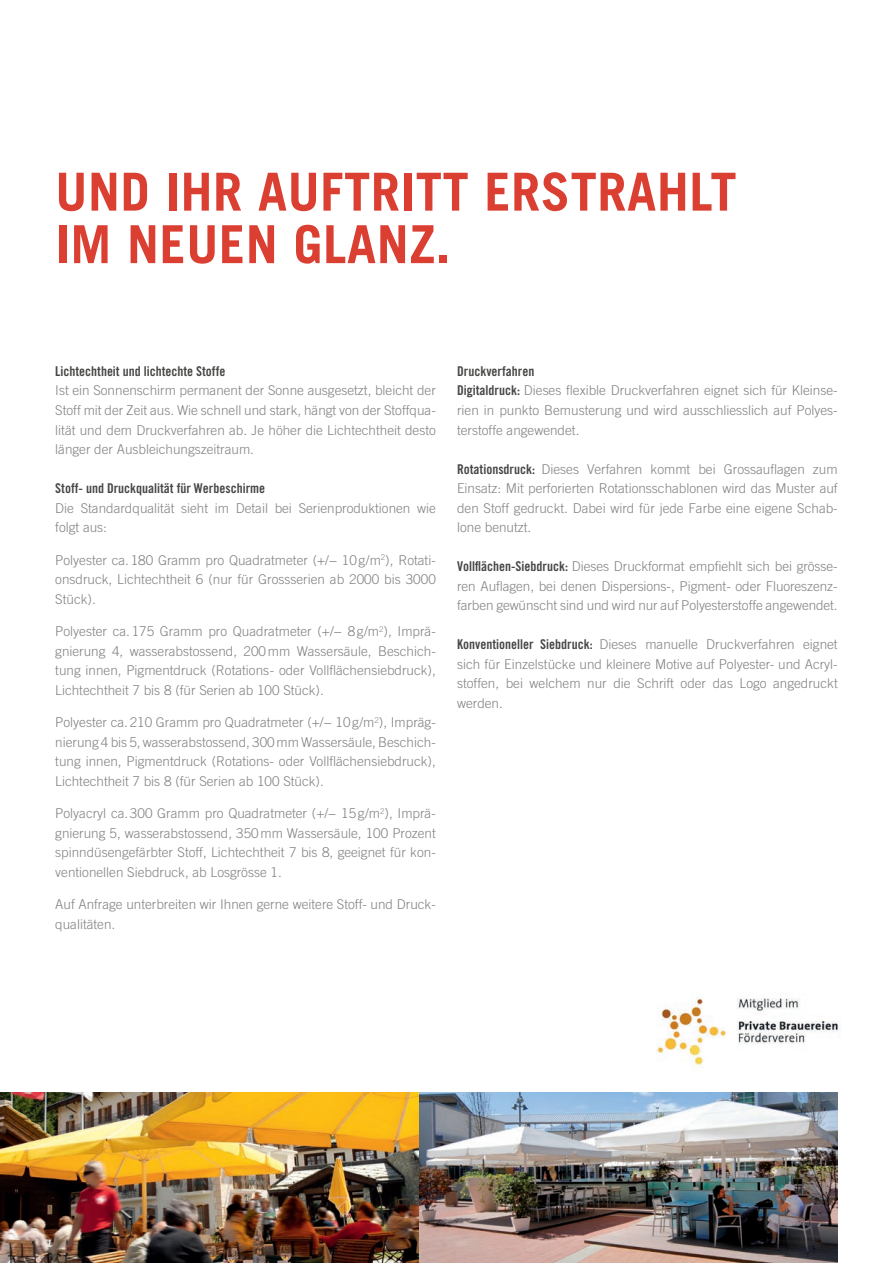
<style>
.page{position:relative;width:893px;height:1263px;background:#fff}
.page>*{position:absolute;margin:0;border:0;box-sizing:border-box;transform-origin:0 0}
.P_Name_20_22{font:700 52.5px/52.5px "Trade Gothic";letter-spacing:.01em;color:#db3f32}
.Lauftext_9_13{font:300 13.5px/19.5px "Trade Gothic";color:#828282;text-align:justify}
.Lauftext_9_13-2{font:13.5px "Trade Gothic Bold Cond Twenty";color:#474645}
.s1{font-family:"Trade Gothic Bold Cond Twenty";font-weight:400;color:#474645}
</style>
<div class="page">
<img style="left:0;top:1093px;width:838px;height:170px">
<img style="left:656px;top:998px;width:185px;height:68px">
<p class="P_Name_20_22" style="left:55px;top:165px;width:683px">UND IHR AUFTRITT ERSTRAHLT<br>IM NEUEN GLANZ.</p>
<p class="Lauftext_9_13-2" style="left:55px;top:363px;width:172px">Lichtechtheit und lichtechte Stoffe</p>
<p class="Lauftext_9_13" style="left:55px;top:381px;width:382px">Ist ein Sonnenschirm permanent der Sonne ausgesetzt, bleicht der Stoff mit der Zeit aus. Wie schnell und stark, hängt von der Stoffqua&shy;lität und dem Druckverfahren ab. Je höher die Lichtechtheit desto länger der Ausbleichungszeitraum.</p>
<p class="Lauftext_9_13-2" style="left:55px;top:480px;width:211px">Stoff- und Druckqualität für Werbeschirme</p>
<p class="Lauftext_9_13" style="left:55px;top:498px;width:382px">Die Standardqualität sieht im Detail bei Serienproduktionen wie folgt aus:</p>
<p class="Lauftext_9_13" style="left:55px;top:550px;width:382px">Polyester ca.180 Gramm pro Quadratmeter (+/− 10g/m<sup>2</sup>), Rotati&shy;onsdruck, Lichtechtheit 6 (nur für Grossserien ab 2000 bis 3000<br>Stück).</p>
<p class="Lauftext_9_13" style="left:55px;top:621px;width:382px">Polyester ca.175 Gramm pro Quadratmeter (+/− 8g/m<sup>2</sup>), Imprä&shy;gnierung 4, wasserabstossend, 200mm Wassersäule, Beschich&shy;tung innen, Pigmentdruck (Rotations- oder Vollflächensiebdruck), Lichtechtheit 7 bis 8 (für Serien ab 100 Stück).</p>
<p class="Lauftext_9_13" style="left:55px;top:712px;width:382px">Polyester ca.210 Gramm pro Quadratmeter (+/− 10g/m<sup>2</sup>), Impräg&shy;nierung 4 bis 5, wasserabstossend, 300mm Wassersäule, Beschich&shy;tung innen, Pigmentdruck (Rotations- oder Vollflächensiebdruck), Lichtechtheit 7 bis 8 (für Serien ab 100 Stück).</p>
<p class="Lauftext_9_13" style="left:55px;top:803px;width:382px">Polyacryl ca.300 Gramm pro Quadratmeter (+/− 15g/m<sup>2</sup>), Imprä&shy;gnierung 5, wasserabstossend, 350mm Wassersäule, 100 Prozent spinndüsengefärbter Stoff, Lichtechtheit 7 bis 8, geeignet für kon&shy;ventionellen Siebdruck, ab Losgrösse 1.</p>
<p class="Lauftext_9_13" style="left:55px;top:894px;width:382px">Auf Anfrage unterbreiten wir Ihnen gerne weitere Stoff- und Druck&shy;qualitäten.</p>
<p class="Lauftext_9_13-2" style="left:457px;top:363px;width:79px">Druckverfahren</p>
<p class="Lauftext_9_13" style="left:457px;top:381px;width:382px"><span class="s1">Digitaldruck:</span> Dieses flexible Druckverfahren eignet sich für Kleinse&shy;rien in punkto Bemusterung und wird ausschliesslich auf Polyes&shy;terstoffe angewendet.</p>
<p class="Lauftext_9_13" style="left:457px;top:459px;width:382px"><span class="s1">Rotationsdruck:</span> Dieses Verfahren kommt bei Grossauflagen zum Einsatz: Mit perforierten Rotationsschablonen wird das Muster auf den Stoff gedruckt. Dabei wird für jede Farbe eine eigene Schab&shy;lone benutzt.</p>
<p class="Lauftext_9_13" style="left:457px;top:556px;width:382px"><span class="s1">Vollflächen-Siebdruck:</span> Dieses Druckformat empfiehlt sich bei grösse&shy;ren Auflagen, bei denen Dispersions-, Pigment- oder Fluoreszenz&shy;farben gewünscht sind und wird nur auf Polyesterstoffe angewendet.</p>
<p class="Lauftext_9_13" style="left:457px;top:634px;width:382px"><span class="s1">Konventioneller Siebdruck:</span> Dieses manuelle Druckverfahren eignet sich für Einzelstücke und kleinere Motive auf Polyester- und Acryl&shy;stoffen, bei welchem nur die Schrift oder das Logo angedruckt werden.</p>
</div>
